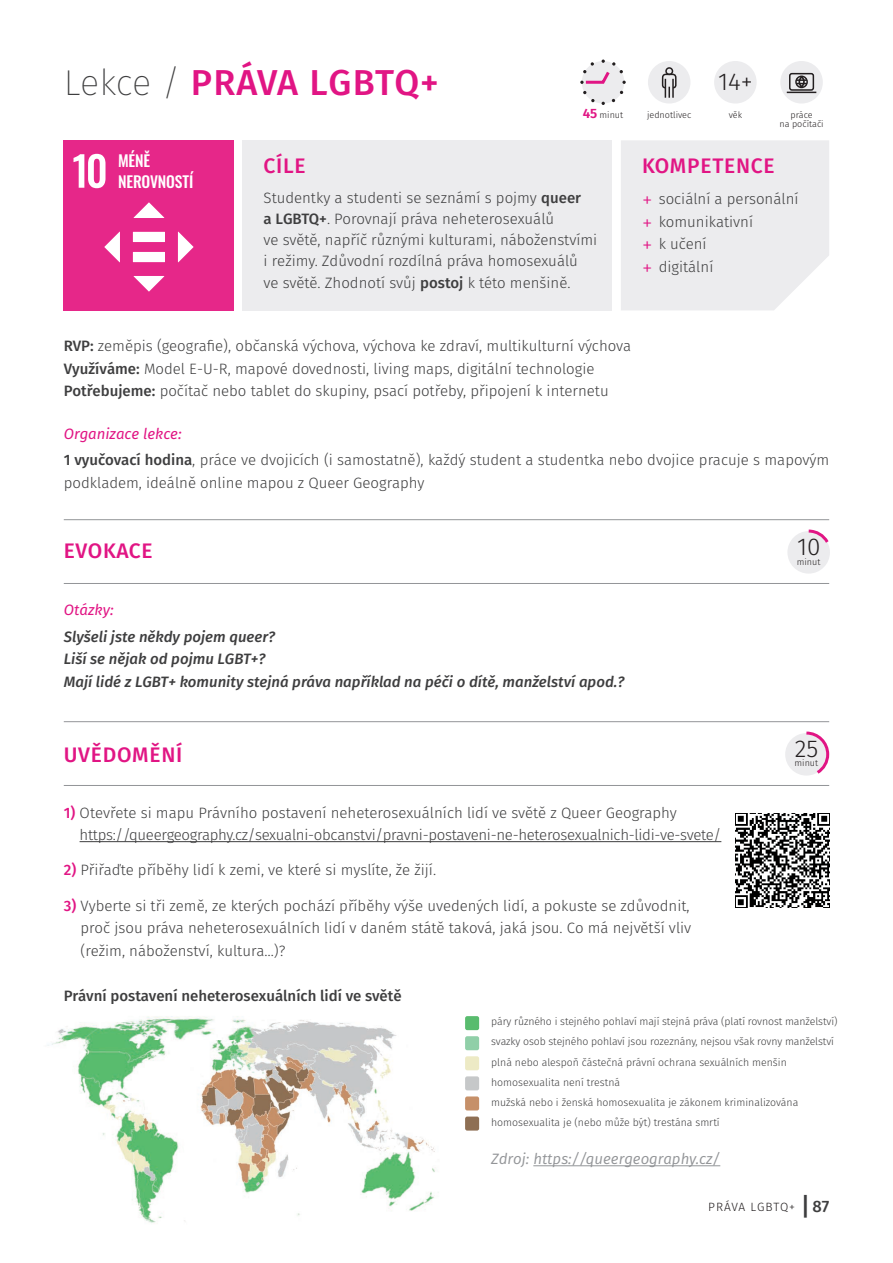
<style>
.page{position:relative;width:893px;height:1263px;background:#fff}
.page>*{position:absolute;margin:0;border:0;box-sizing:border-box;transform-origin:0 0}
.t1{font:500 36px "Fira Sans";letter-spacing:.02em;color:#e11584}
.t2{font:300 24.3px "Fira Sans";color:#231f20}
.t3{font:500 21px "Fira Sans";letter-spacing:.035em;color:#e11584}
.t4{font:500 16.5px "Fira Sans";color:#3e3e3f}
.t5{font:500 15.6px/21.3px "Oswald";letter-spacing:-.01em;color:#fff}
.t6{font:300 15px/22.5px "Fira Sans";color:#3e3e3f}
.t7{font:300 15px/22.5px "Fira Sans";letter-spacing:-.02em;color:#3e3e3f}
.t8{font:italic 500 15px/22.5px "Fira Sans";color:#3e3e3f}
.t9{font:500 15px "Fira Sans";color:#3e3e3f}
.t10{font:italic 15px "Fira Sans";color:#939598}
.t11{font:italic 15px "Fira Sans";color:#e11584}
.t12{font:300 12px "Fira Sans";letter-spacing:.07em;color:#231f20}
.t13{font:300 10.5px/20.2px "Fira Sans";color:#3e3e3f}
.t14{font:300 9px/9px "Fira Sans";color:#231f20;text-align:center}
.s1{font-weight:200;color:#3e3e3f}
.s2{font-weight:600;font-size:13.5px;color:#e11584}
.s3{font-weight:500}
.s4{font-size:21px;color:#e11584}
.s5{font-weight:400;font-style:italic;color:#e11584}
.s6{font-weight:500;color:#e11584}
.s7{font-weight:800;font-size:24.75px}
</style>
<div class="page">
<div style="left:242px;top:140px;width:370px;height:170px;background:#ececee"></div>
<div style="left:621px;top:140px;width:208px;height:170px;background:#ececee"></div>
<hr style="left:64px;top:583px;width:765px;height:1px;background:#939598">
<hr style="left:64px;top:785px;width:765px;height:1px;background:#939598">
<hr style="left:64px;top:519px;width:765px;height:1px;background:#939598">
<hr style="left:64px;top:721px;width:765px;height:1px;background:#939598">
<div style="left:582px;top:61px;width:42px;height:43px;background:#ececee;border-radius:50%"></div>
<svg style="left:583px;top:91px;width:11px;height:11px"></svg>
<svg style="left:612px;top:91px;width:11px;height:11px"></svg>
<svg style="left:580px;top:60px;width:46px;height:24px"></svg>
<div style="left:714px;top:61px;width:43px;height:43px;background:#ececee;border-radius:50%"></div>
<div style="left:780px;top:61px;width:43px;height:43px;background:#ececee;border-radius:50%"></div>
<div style="left:789px;top:73px;width:25px;height:18px;border:2px solid #231f20;border-radius:2px"></div>
<svg style="left:787px;top:74px;width:29px;height:19px"></svg>
<div style="left:64px;top:140px;width:170px;height:170px;background:#e62789"></div>
<div style="left:133px;top:252px;width:32px;height:10px;background:#fff"></div>
<div style="left:133px;top:232px;width:32px;height:10px;background:#fff"></div>
<svg style="left:134px;top:202px;width:30px;height:16px"></svg>
<svg style="left:178px;top:232px;width:16px;height:30px"></svg>
<svg style="left:134px;top:276px;width:30px;height:16px"></svg>
<svg style="left:104px;top:232px;width:16px;height:30px"></svg>
<svg style="left:74px;top:154px;width:32px;height:34px"></svg>
<div style="left:648px;top:61px;width:42px;height:43px;background:#ececee;border-radius:50%"></div>
<div style="left:665px;top:67px;width:8px;height:8px;border:2px solid #231f20;border-radius:50%"></div>
<svg style="left:661px;top:73px;width:16px;height:25px"></svg>
<hr style="left:80px;top:841px;width:641px;height:1px;background:#3e3e3f">
<img style="left:47px;top:1039px;width:388px;height:184px">
<img style="left:57px;top:1016px;width:340px;height:23px">
<hr style="left:533px;top:1165px;width:187px;height:1px;background:#939598">
<img style="left:736px;top:814px;width:93px;height:93px">
<div style="left:787px;top:531px;width:43px;height:43px;background:#ececee;border-radius:50%"></div>
<svg style="left:808px;top:529px;width:21px;height:14px"></svg>
<div style="left:785px;top:733px;width:43px;height:42px;background:#ececee;border-radius:50%"></div>
<svg style="left:805px;top:731px;width:25px;height:45px"></svg>
<div style="left:465px;top:1016px;width:14px;height:14px;background:#59bc6e;border-radius:2px"></div>
<div style="left:465px;top:1036px;width:14px;height:14px;background:#90cfa8;border-radius:2px"></div>
<div style="left:465px;top:1056px;width:14px;height:14px;background:#edeac5;border-radius:2px"></div>
<div style="left:465px;top:1076px;width:14px;height:14px;background:#c6c8c9;border-radius:2px"></div>
<div style="left:465px;top:1096px;width:14px;height:14px;background:#c69069;border-radius:2px"></div>
<div style="left:465px;top:1116px;width:14px;height:14px;background:#8e6f54;border-radius:2px"></div>
<h1 class="t1" style="left:64px;top:57px;width:377px"><span class="s1">Lekce /</span> PRÁVA LGBTQ+</h1>
<h2 class="t2" style="left:718px;top:65px;width:36px">14+</h2>
<p class="t14" style="left:583px;top:110px;width:42px"><span class="s2">45</span> minut</p>
<p class="t14" style="left:729px;top:110px;width:15px">věk</p>
<p class="t14" style="left:647px;top:110px;width:46px">jednotlivec</p>
<p class="t14" style="left:779px;top:110px;width:46px">práce<br>na počítači</p>
<p class="t5" style="left:118px;top:148px;width:77px">MÉNĚ<br>NEROVNOSTÍ</p>
<h3 class="t3" style="left:264px;top:151px;width:44px">CÍLE</h3>
<p class="t6" style="left:264px;top:187px;width:335px;line-height:21px">Studentky a studenti se seznámí s pojmy <span class="s3">queer<br>a LGBTQ+</span>. Porovnají práva neheterosexuálů<br>ve světě, napříč různými kulturami, náboženstvími i režimy. Zdůvodní rozdílná práva homosexuálů</p>
<p class="t6" style="left:264px;top:272px;width:308px">ve světě. Zhodnotí svůj <span class="s3">postoj</span> k této menšině.</p>
<h3 class="t3" style="left:642px;top:151px;width:134px">KOMPETENCE</h3>
<p class="t6" style="left:642px;top:188px;width:158px"><span class="s4">+</span> sociální a personální <span class="s4">+</span> komunikativní<br><span class="s4">+</span> k učení<br><span class="s4">+</span> digitální</p>
<p class="t6" style="left:64px;top:335px;width:569px"><span class="s3">RVP:</span> zeměpis (geografie), občanská výchova, výchova ke zdraví, multikulturní výchova<br><span class="s3">Využíváme:</span> Model E-U-R, mapové dovednosti, living maps, digitální technologie<br><span class="s3">Potřebujeme:</span> počítač nebo tablet do skupiny, psací potřeby, připojení k internetu</p>
<p class="t6" style="left:64px;top:420px;width:767px;line-height:26.7px"><span class="s5">Organizace lekce:<br></span><span class="s3">1 vyučovací hodina</span>, práce ve dvojicích (i samostatně), každý student a studentka nebo dvojice pracuje s mapovým</p>
<p class="t6" style="left:64px;top:471px;width:362px">podkladem, ideálně online mapou z Queer Geography</p>
<h3 class="t3" style="left:64px;top:536px;width:90px">EVOKACE</h3>
<p class="t11" style="left:64px;top:599px;width:51px">Otázky:</p>
<p class="t8" style="left:64px;top:625px;width:562px">Slyšeli jste někdy pojem queer?<br>Liší se nějak od pojmu LGBT+?<br>Mají lidé z LGBT+ komunity stejná práva například na péči o dítě, manželství apod.?</p>
<h3 class="t3" style="left:64px;top:739px;width:120px">UVĚDOMĚNÍ</h3>
<p class="t7" style="left:80px;top:801px;width:643px;text-indent:-16px"><span class="s6">1)</span> Otevřete si mapu Právního postavení neheterosexuálních lidí ve světě z Queer Geography https://queergeography.cz/sexualni-obcanstvi/pravni-postaveni-ne-heterosexualnich-lidi-ve-svete/</p>
<p class="t6" style="left:64px;top:859px;width:374px"><span class="s6">2)</span> Přiřaďte příběhy lidí k zemi, ve které si myslíte, že žijí.</p>
<p class="t6" style="left:80px;top:894px;width:612px;text-align:justify;text-indent:-17px"><span class="s6">3)</span> Vyberte si tři země, ze kterých pochází příběhy výše uvedených lidí, a pokuste se zdůvodnit, proč jsou práva neheterosexuálních lidí v daném státě taková, jaká jsou. Co má největší vliv (režim, náboženství, kultura…)?</p>
<p class="t9" style="left:64px;top:985px;width:339px">Právní postavení neheterosexuálních lidí ve světě</p>
<h2 class="t2" style="left:797px;top:530px;width:25px">10</h2>
<p class="t14" style="left:797px;top:557px;width:25px">minut</p>
<h2 class="t2" style="left:795px;top:732px;width:25px">25</h2>
<p class="t14" style="left:795px;top:759px;width:25px">minut</p>
<p class="t13" style="left:491px;top:1011px;width:348px">páry různého i stejného pohlaví mají stejná práva (platí rovnost manželství) svazky osob stejného pohlaví jsou rozeznány, nejsou však rovny manželství plná nebo alespoň částečná právní ochrana sexuálních menšin homosexualita není trestná<br>mužská nebo i ženská homosexualita je zákonem kriminalizována homosexualita je (nebo může být) trestána smrtí</p>
<p class="t10" style="left:491px;top:1148px;width:231px">Zdroj: https://queergeography.cz/</p>
<p class="t12" style="left:708px;top:1198px;width:88px">PRÁVA LGBTQ+</p>
<p class="t4" style="left:803px;top:1194px;width:28px"><span class="s7">|</span> 87</p>
</div>
